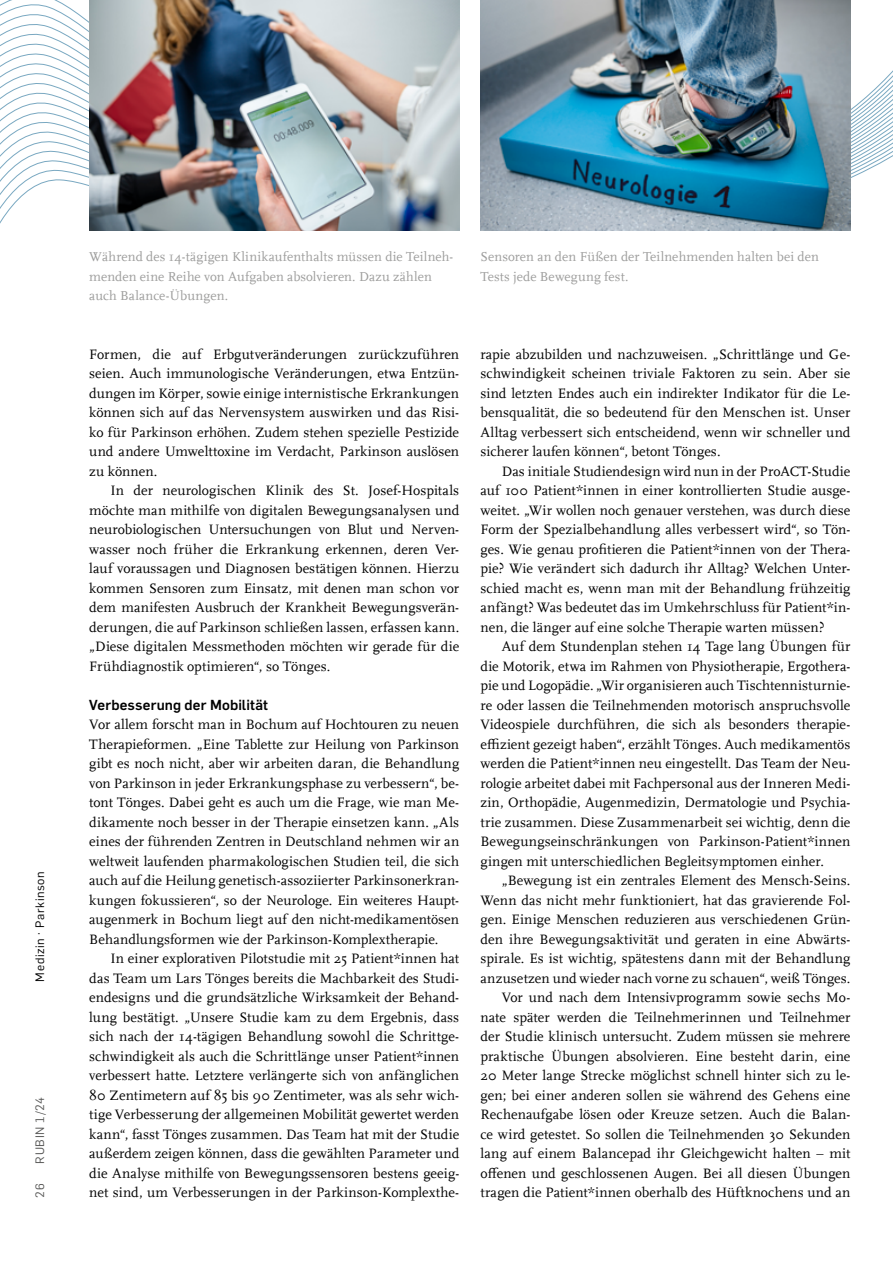
<style>
.page{position:relative;width:893px;height:1263px;background:#fff}
.page>*{position:absolute;margin:0;border:0;box-sizing:border-box;transform-origin:0 0}
.t1{font:14.25px/19.5px "RUB Scala MZ";letter-spacing:.005em;color:#000;text-align:justify}
.t2{font:700 14.25px "Rub Flama";letter-spacing:.01em;color:#000}
.t3{font:13.5px/19.5px "RUB Scala MZ";letter-spacing:.005em;color:#9d9d9c}
.t4{font:12px "Rub Flama";letter-spacing:.055em;color:#000}
.t5{font:12px "Rub Flama";letter-spacing:.055em;color:#575756}
</style>
<div class="page">
<svg style="left:0;top:0;width:460px;height:231px"></svg>
<svg style="left:850px;top:0;width:43px;height:231px"></svg>
<img style="left:89px;top:0;width:370px;height:231px">
<img style="left:480px;top:0;width:370px;height:231px">
<p class="t3" style="left:89px;top:247px;width:366px">Während des 14-tägigen Klinikaufenthalts müssen die Teilneh&shy;menden eine Reihe von Aufgaben absolvieren. Dazu zählen auch Balance-Übungen.</p>
<p class="t3" style="left:480px;top:247px;width:340px">Sensoren an den Füßen der Teilnehmenden halten bei den<br>Tests jede Bewegung fest.</p>
<p class="t1" style="left:480px;top:344px;width:371px">rapie abzubilden und nachzuweisen. „Schrittlänge und Ge&shy;schwindigkeit scheinen triviale Faktoren zu sein. Aber sie sind letzten Endes auch ein indirekter Indikator für die Le&shy;bensqualität, die so bedeutend für den Menschen ist. Unser Alltag verbessert sich entscheidend, wenn wir schneller und sicherer laufen können“, betont Tönges.</p>
<p class="t1" style="left:480px;top:461px;width:371px;text-indent:21px">Das initiale Studiendesign wird nun in der ProACT-Studie auf 100 Patient*innen in einer kontrollierten Studie ausge&shy;weitet. „Wir wollen noch genauer verstehen, was durch diese Form der Spezialbehandlung alles verbessert wird“, so Tön&shy;ges. Wie genau profitieren die Patient*innen von der Thera&shy;pie? Wie verändert sich dadurch ihr Alltag? Welchen Unter&shy;schied macht es, wenn man mit der Behandlung frühzeitig anfängt? Was bedeutet das im Umkehrschluss für Patient*in&shy;nen, die länger auf eine solche Therapie warten müssen?</p>
<p class="t1" style="left:480px;top:636px;width:371px;text-indent:21px">Auf dem Stundenplan stehen 14 Tage lang Übungen für die Motorik, etwa im Rahmen von Physiotherapie, Ergothera&shy;pie und Logopädie. „Wir organisieren auch Tischtennisturnie&shy;re oder lassen die Teilnehmenden motorisch anspruchsvolle Videospiele durchführen, die sich als besonders therapie&shy;effizient gezeigt haben“, erzählt Tönges. Auch medikamentös werden die Patient*innen neu eingestellt. Das Team der Neu&shy;rologie arbeitet dabei mit Fachpersonal aus der Inneren Medi&shy;zin, Orthopädie, Augenmedizin, Dermatologie und Psychia&shy;trie zusammen. Diese Zusammenarbeit sei wichtig, denn die Bewegungseinschränkungen von Parkinson-Patient*innen gingen mit unterschiedlichen Begleitsymptomen einher.</p>
<p class="t1" style="left:480px;top:870px;width:371px;text-align:right">„Bewegung ist ein zentrales Element des Mensch-Seins.<br>Wenn das nicht mehr funktioniert, hat das gravierende Fol&shy;gen. Einige Menschen reduzieren aus verschiedenen Grün&shy;den ihre Bewegungsaktivität und geraten in eine Abwärts&shy;spirale. Es ist wichtig, spätestens dann mit der Behandlung anzusetzen und wieder nach vorne zu schauen“, weiß Tönges.<br>Vor und nach dem Intensivprogramm sowie sechs Mo&shy;nate später werden die Teilnehmerinnen und Teilnehmer der Studie klinisch untersucht. Zudem müssen sie mehrere praktische Übungen absolvieren. Eine besteht darin, eine 20 Meter lange Strecke möglichst schnell hinter sich zu le&shy;gen; bei einer anderen sollen sie während des Gehens eine Rechenaufgabe lösen oder Kreuze setzen. Auch die Balan&shy;ce wird getestet. So sollen die Teilnehmenden 30 Sekunden lang auf einem Balancepad ihr Gleichgewicht halten – mit offenen und geschlossenen Augen. Bei all diesen Übungen</p>
<p class="t1" style="left:89px;top:344px;width:371px">Formen, die auf Erbgutveränderungen zurückzuführen seien. Auch immunologische Veränderungen, etwa Entzün&shy;dungen im Körper, sowie einige internistische Erkrankungen können sich auf das Nervensystem auswirken und das Risi&shy;ko für Parkinson erhöhen. Zudem stehen spezielle Pestizide und andere Umwelttoxine im Verdacht, Parkinson auslösen zu können.</p>
<p class="t1" style="left:89px;top:480px;width:371px;text-indent:21px">In der neurologischen Klinik des St. Josef-Hospitals möchte man mithilfe von digitalen Bewegungsanalysen und neurobiologischen Untersuchungen von Blut und Nerven&shy;wasser noch früher die Erkrankung erkennen, deren Ver&shy;lauf voraussagen und Diagnosen bestätigen können. Hierzu kommen Sensoren zum Einsatz, mit denen man schon vor dem manifesten Ausbruch der Krankheit Bewegungsverän&shy;derungen, die auf Parkinson schließen lassen, erfassen kann. „Diese digitalen Messmethoden möchten wir gerade für die Frühdiagnostik optimieren“, so Tönges.</p>
<p class="t2" style="left:89px;top:695px;width:180px">Verbesserung der Mobilität</p>
<p class="t1" style="left:89px;top:714px;width:371px">Vor allem forscht man in Bochum auf Hochtouren zu neuen Therapieformen. „Eine Tablette zur Heilung von Parkinson gibt es noch nicht, aber wir arbeiten daran, die Behandlung von Parkinson in jeder Erkrankungsphase zu verbessern“, be&shy;tont Tönges. Dabei geht es auch um die Frage, wie man Me&shy;dikamente noch besser in der Therapie einsetzen kann. „Als eines der führenden Zentren in Deutschland nehmen wir an weltweit laufenden pharmakologischen Studien teil, die sich auch auf die Heilung genetisch-assoziierter Parkinsonerkran&shy;kungen fokussieren“, so der Neurologe. Ein weiteres Haupt&shy;augenmerk in Bochum liegt auf den nicht-medikamentösen Behandlungsformen wie der Parkinson-Komplextherapie.</p>
<p class="t1" style="left:89px;top:948px;width:371px;text-indent:21px">In einer explorativen Pilotstudie mit 25 Patient*innen hat das Team um Lars Tönges bereits die Machbarkeit des Studi&shy;endesigns und die grundsätzliche Wirksamkeit der Behand&shy;lung bestätigt. „Unsere Studie kam zu dem Ergebnis, dass sich nach der 14-tägigen Behandlung sowohl die Schrittge&shy;schwindigkeit als auch die Schrittlänge unser Patient*innen verbessert hatte. Letztere verlängerte sich von anfänglichen 80 Zentimetern auf 85 bis 90 Zentimeter, was als sehr wich&shy;tige Verbesserung der allgemeinen Mobilität gewertet werden kann“, fasst Tönges zusammen. Das Team hat mit der Studie außerdem zeigen können, dass die gewählten Parameter und die Analyse mithilfe von Bewegungssensoren bestens geeig&shy;net sind, um Verbesserungen in der Parkinson-Komplexthe-</p>
<p class="t4" style="left:32px;top:981px;width:112px;rotate:-90deg">Medizin · Parkinson</p>
<p class="t5" style="left:32px;top:1163px;width:68px;rotate:-90deg">RUBIN 1/24</p>
<p class="t5" style="left:32px;top:1197px;width:16px;rotate:-90deg">26</p>
<p class="t1" style="left:480px;top:1182px;width:371px">tragen die Patient*innen oberhalb des Hüftknochens und an</p>
</div>
